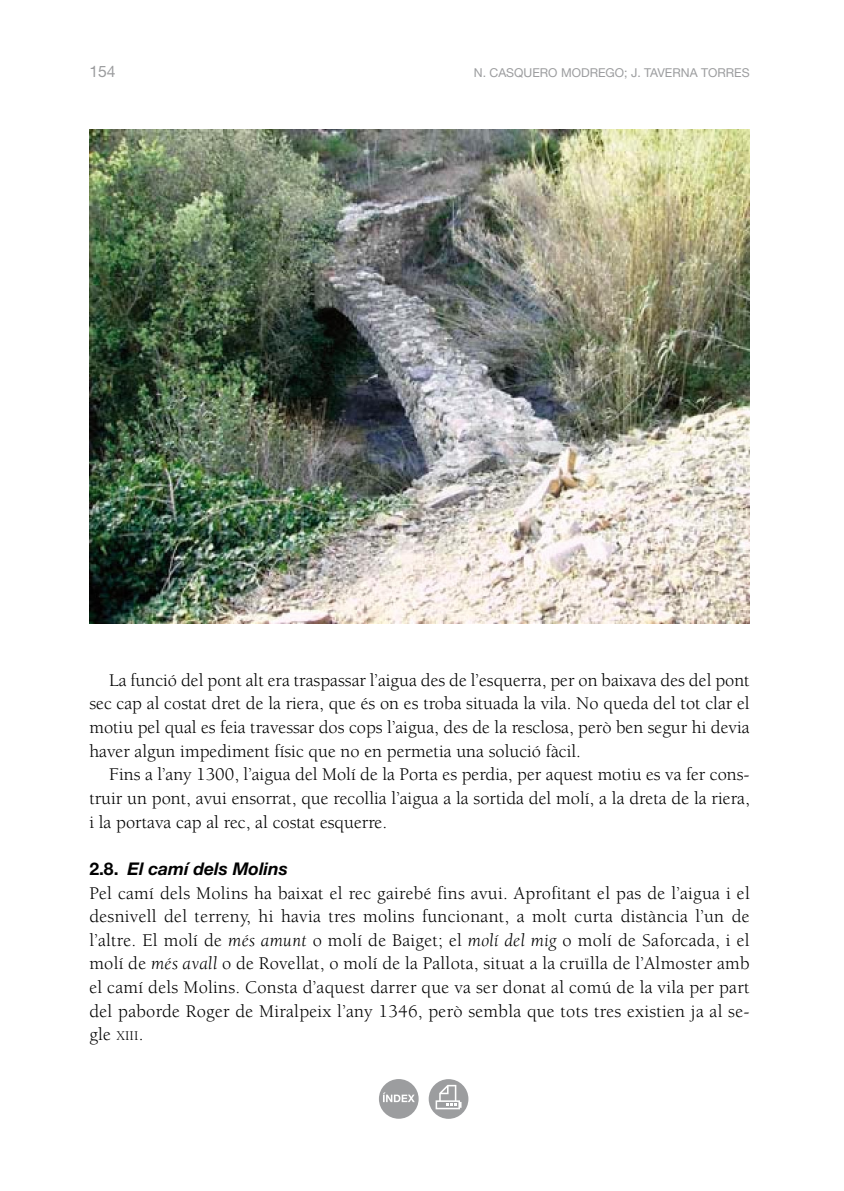
<style>
.page{position:relative;width:844px;height:1191px;background:#fff}
.page>*{position:absolute;margin:0;border:0;box-sizing:border-box;transform-origin:0 0}
.t1{font:18.38px/23.6px "Berkeley";color:#000;text-align:justify}
.t2{font:italic 700 17.5px "Helvetica Neue";color:#000}
.t3{font:15.75px "Helvetica Neue";color:#9c9d9f}
.t4{font:12.25px "Helvetica Neue";color:#9c9d9f}
.s1{font-style:normal}
.s2{font-style:italic}
.s3{font-size:13.83px}
</style>
<div class="page">
<div style="left:379px;top:1079px;width:39px;height:39px;background:#9c9d9f;border-radius:50%"></div>
<svg style="left:383px;top:1092px;width:31px;height:10px"></svg>
<div style="left:428px;top:1079px;width:40px;height:39px;background:#9c9d9f;border-radius:50%"></div>
<svg style="left:435px;top:1084px;width:26px;height:25px"></svg>
<img style="left:89px;top:129px;width:660px;height:494px">
<p class="t3" style="left:89px;top:62px;width:28px">154</p>
<p class="t4" style="left:473px;top:65px;width:277px">N. CASQUERO MODREGO; J. TAVERNA TORRES</p>
<p class="t1" style="left:89px;top:668px;width:661px;text-indent:20px">La funció del pont alt era traspassar l’aigua des de l’esquerra, per on baixava des del pont sec cap al costat dret de la riera, que és on es troba situada la vila. No queda del tot clar el motiu pel qual es feia travessar dos cops l’aigua, des de la resclosa, però ben segur hi devia haver algun impediment físic que no en permetia una solució fàcil.</p>
<p class="t1" style="left:89px;top:763px;width:661px;text-indent:20px">Fins a l’any 1300, l’aigua del Molí de la Porta es perdia, per aquest motiu es va fer cons&shy;truir un pont, avui ensorrat, que recollia l’aigua a la sortida del molí, a la dreta de la riera, i la portava cap al rec, al costat esquerre.</p>
<p class="t2" style="left:89px;top:858px;width:200px"><span class="s1">2.8.</span> El camí dels Molins</p>
<p class="t1" style="left:89px;top:881px;width:661px">Pel camí dels Molins ha baixat el rec gairebé fins avui. Aprofitant el pas de l’aigua i el desnivell del terreny, hi havia tres molins funcionant, a molt curta distància l’un de l’altre. El molí de <span class="s2">més amunt</span> o molí de Baiget; el <span class="s2">molí del mig</span> o molí de Saforcada, i el molí de <span class="s2">més avall</span> o de Rovellat, o molí de la Pallota, situat a la cruïlla de l’Almoster amb el camí dels Molins. Consta d’aquest darrer que va ser donat al comú de la vila per part del paborde Roger de Miralpeix l’any 1346, però sembla que tots tres existien ja al se&shy;gle <span class="s3">xiii</span>.</p>
</div>
